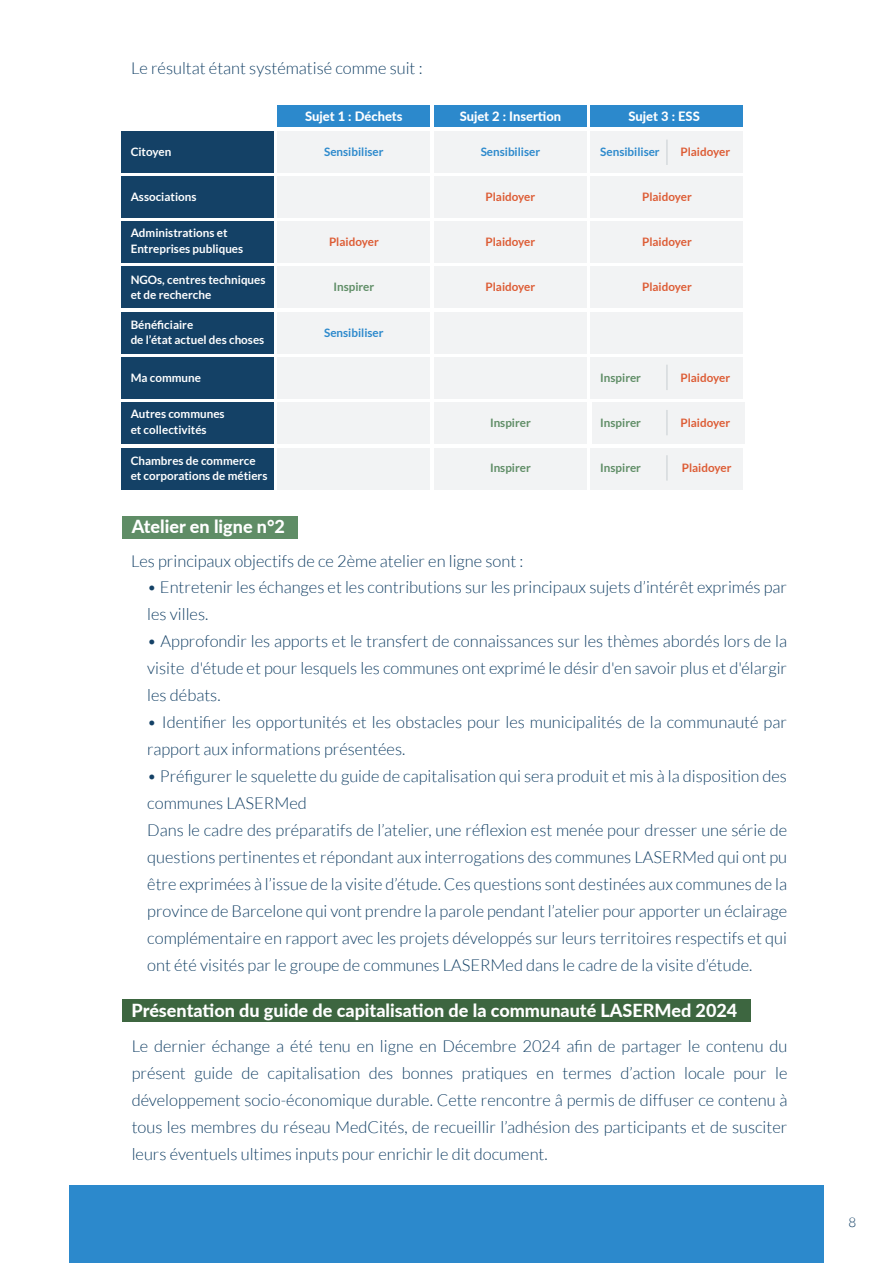
<style>
.page{position:relative;width:893px;height:1263px;background:#fff}
.page>*{position:absolute;margin:0;border:0;box-sizing:border-box;transform-origin:0 0}
.t1{font:800 18px "Lato";color:#fff}
.t2{font:300 16.5px/27px "Lato";color:#144166}
.t3{font:300 13.5px "Lato";color:#144166}
.t4{font:800 12.9px "Lato";color:#fff}
.t5{font:700 11.7px/15.5px "Lato";color:#fff}
.t6{font:700 11.7px "Lato";color:#dd5c35}
.t7{font:700 11.7px "Lato";color:#2c89cc}
.t8{font:700 11.7px "Lato";color:#5f8d66}
</style>
<div class="page">
<div style="left:121px;top:131px;width:153px;height:41px;background:#144166"></div>
<div style="left:278px;top:131px;width:152px;height:41px;background:#f2f3f4"></div>
<div style="left:278px;top:105px;width:152px;height:22px;background:#2c89cc"></div>
<div style="left:434px;top:131px;width:153px;height:41px;background:#f2f3f4"></div>
<div style="left:434px;top:105px;width:153px;height:22px;background:#2c89cc"></div>
<div style="left:591px;top:131px;width:152px;height:41px;background:#f2f3f4"></div>
<div style="left:591px;top:105px;width:152px;height:22px;background:#2c89cc"></div>
<div style="left:121px;top:176px;width:153px;height:42px;background:#144166"></div>
<div style="left:278px;top:176px;width:152px;height:42px;background:#f2f3f4"></div>
<div style="left:434px;top:176px;width:153px;height:42px;background:#f2f3f4"></div>
<div style="left:591px;top:176px;width:152px;height:42px;background:#f2f3f4"></div>
<div style="left:121px;top:221px;width:153px;height:42px;background:#144166"></div>
<div style="left:278px;top:221px;width:152px;height:42px;background:#f2f3f4"></div>
<div style="left:434px;top:221px;width:153px;height:42px;background:#f2f3f4"></div>
<div style="left:591px;top:221px;width:152px;height:42px;background:#f2f3f4"></div>
<div style="left:121px;top:267px;width:153px;height:41px;background:#144166"></div>
<div style="left:278px;top:267px;width:152px;height:41px;background:#f2f3f4"></div>
<div style="left:434px;top:267px;width:153px;height:41px;background:#f2f3f4"></div>
<div style="left:591px;top:267px;width:152px;height:41px;background:#f2f3f4"></div>
<div style="left:121px;top:312px;width:153px;height:41px;background:#144166"></div>
<div style="left:278px;top:312px;width:152px;height:41px;background:#f2f3f4"></div>
<div style="left:434px;top:312px;width:153px;height:41px;background:#f2f3f4"></div>
<div style="left:591px;top:312px;width:152px;height:41px;background:#f2f3f4"></div>
<div style="left:121px;top:357px;width:153px;height:42px;background:#144166"></div>
<div style="left:278px;top:357px;width:152px;height:42px;background:#f2f3f4"></div>
<div style="left:434px;top:357px;width:153px;height:42px;background:#f2f3f4"></div>
<div style="left:591px;top:357px;width:152px;height:42px;background:#f2f3f4"></div>
<div style="left:121px;top:403px;width:153px;height:41px;background:#144166"></div>
<div style="left:278px;top:403px;width:152px;height:41px;background:#f2f3f4"></div>
<div style="left:434px;top:403px;width:153px;height:41px;background:#f2f3f4"></div>
<div style="left:592px;top:403px;width:153px;height:41px;background:#f2f3f4"></div>
<div style="left:121px;top:448px;width:153px;height:41px;background:#144166"></div>
<div style="left:278px;top:448px;width:152px;height:41px;background:#f2f3f4"></div>
<div style="left:434px;top:448px;width:153px;height:41px;background:#f2f3f4"></div>
<div style="left:591px;top:448px;width:152px;height:41px;background:#f2f3f4"></div>
<svg style="left:667px;top:140px;width:1px;height:25px"></svg>
<svg style="left:667px;top:365px;width:1px;height:25px"></svg>
<svg style="left:667px;top:410px;width:1px;height:25px"></svg>
<svg style="left:667px;top:455px;width:1px;height:26px"></svg>
<div style="left:122px;top:516px;width:176px;height:22px;background:#5f8d66"></div>
<div style="left:69px;top:1185px;width:755px;height:78px;background:#2c89cc"></div>
<div style="left:122px;top:999px;width:628px;height:23px;background:#3d6640"></div>
<p class="t2" style="left:131px;top:55px;width:293px">Le résultat étant systématisé comme suit :</p>
<p class="t5" style="left:131px;top:143px;width:42px">Citoyen</p>
<p class="t4" style="left:305px;top:107px;width:99px">Sujet 1 : Déchets</p>
<p class="t7" style="left:324px;top:145px;width:61px">Sensibiliser</p>
<p class="t4" style="left:460px;top:107px;width:103px">Sujet 2 : Insertion</p>
<p class="t7" style="left:481px;top:145px;width:61px">Sensibiliser</p>
<p class="t4" style="left:629px;top:107px;width:73px">Sujet 3 : ESS</p>
<p class="t7" style="left:600px;top:145px;width:61px">Sensibiliser</p>
<p class="t6" style="left:680px;top:145px;width:51px">Plaidoyer</p>
<p class="t5" style="left:131px;top:189px;width:67px">Associations</p>
<p class="t6" style="left:486px;top:190px;width:51px">Plaidoyer</p>
<p class="t6" style="left:642px;top:190px;width:51px">Plaidoyer</p>
<p class="t5" style="left:131px;top:225px;width:114px">Administrations et<br>Entreprises publiques</p>
<p class="t6" style="left:329px;top:235px;width:51px">Plaidoyer</p>
<p class="t6" style="left:486px;top:235px;width:51px">Plaidoyer</p>
<p class="t6" style="left:642px;top:235px;width:51px">Plaidoyer</p>
<p class="t5" style="left:131px;top:271px;width:136px">NGOs, centres techniques et de recherche</p>
<p class="t8" style="left:333px;top:280px;width:42px">Inspirer</p>
<p class="t6" style="left:486px;top:280px;width:51px">Plaidoyer</p>
<p class="t6" style="left:642px;top:280px;width:51px">Plaidoyer</p>
<p class="t5" style="left:131px;top:317px;width:135px">Bénéficiaire<br>de l’état actuel des choses</p>
<p class="t7" style="left:324px;top:326px;width:61px">Sensibiliser</p>
<p class="t5" style="left:131px;top:370px;width:72px">Ma commune</p>
<p class="t8" style="left:600px;top:371px;width:42px">Inspirer</p>
<p class="t5" style="left:131px;top:406px;width:95px">Autres communes et collectivités</p>
<p class="t8" style="left:490px;top:416px;width:42px">Inspirer</p>
<p class="t8" style="left:600px;top:416px;width:42px">Inspirer</p>
<p class="t5" style="left:131px;top:453px;width:138px">Chambres de commerce et corporations de métiers</p>
<p class="t8" style="left:490px;top:461px;width:42px">Inspirer</p>
<p class="t8" style="left:600px;top:461px;width:42px">Inspirer</p>
<p class="t6" style="left:680px;top:371px;width:51px">Plaidoyer</p>
<p class="t6" style="left:680px;top:416px;width:51px">Plaidoyer</p>
<p class="t6" style="left:682px;top:461px;width:51px">Plaidoyer</p>
<p class="t1" style="left:132px;top:513px;width:155px">Atelier en ligne n°2</p>
<p class="t2" style="left:131px;top:548px;width:394px">Les principaux objectifs de ce 2ème atelier en ligne sont :</p>
<p class="t2" style="left:147px;top:573px;width:641px">• Entretenir les échanges et les contributions sur les principaux sujets d’intérêt exprimés par les villes.</p>
<p class="t2" style="left:147px;top:627px;width:641px;text-align:justify">• Approfondir les apports et le transfert de connaissances sur les thèmes abordés lors de la visite d'étude et pour lesquels les communes ont exprimé le désir d'en savoir plus et d'élargir les débats.</p>
<p class="t2" style="left:147px;top:708px;width:641px">• Identifier les opportunités et les obstacles pour les municipalités de la communauté par rapport aux informations présentées.</p>
<p class="t2" style="left:147px;top:762px;width:641px">• Préfigurer le squelette du guide de capitalisation qui sera produit et mis à la disposition des communes LASERMed<br>Dans le cadre des préparatifs de l’atelier, une réflexion est menée pour dresser une série de questions pertinentes et répondant aux interrogations des communes LASERMed qui ont pu être exprimées à l’issue de la visite d’étude. Ces questions sont destinées aux communes de la province de Barcelone qui vont prendre la parole pendant l’atelier pour apporter un éclairage complémentaire en rapport avec les projets développés sur leurs territoires respectifs et qui ont été visités par le groupe de communes LASERMed dans le cadre de la visite d’étude.</p>
<p class="t1" style="left:132px;top:997px;width:607px">Présentation du guide de capitalisation de la communauté LASERMed 2024</p>
<p class="t2" style="left:132px;top:1032px;width:657px;text-align:justify">Le dernier échange a été tenu en ligne en Décembre 2024 afin de partager le contenu du présent guide de capitalisation des bonnes pratiques en termes d’action locale pour le développement socio-économique durable. Cette rencontre â permis de diffuser ce contenu à tous les membres du réseau MedCités, de recueillir l’adhésion des participants et de susciter leurs éventuels ultimes inputs pour enrichir le dit document.</p>
<p class="t3" style="left:848px;top:1215px;width:9px">8</p>
</div>
